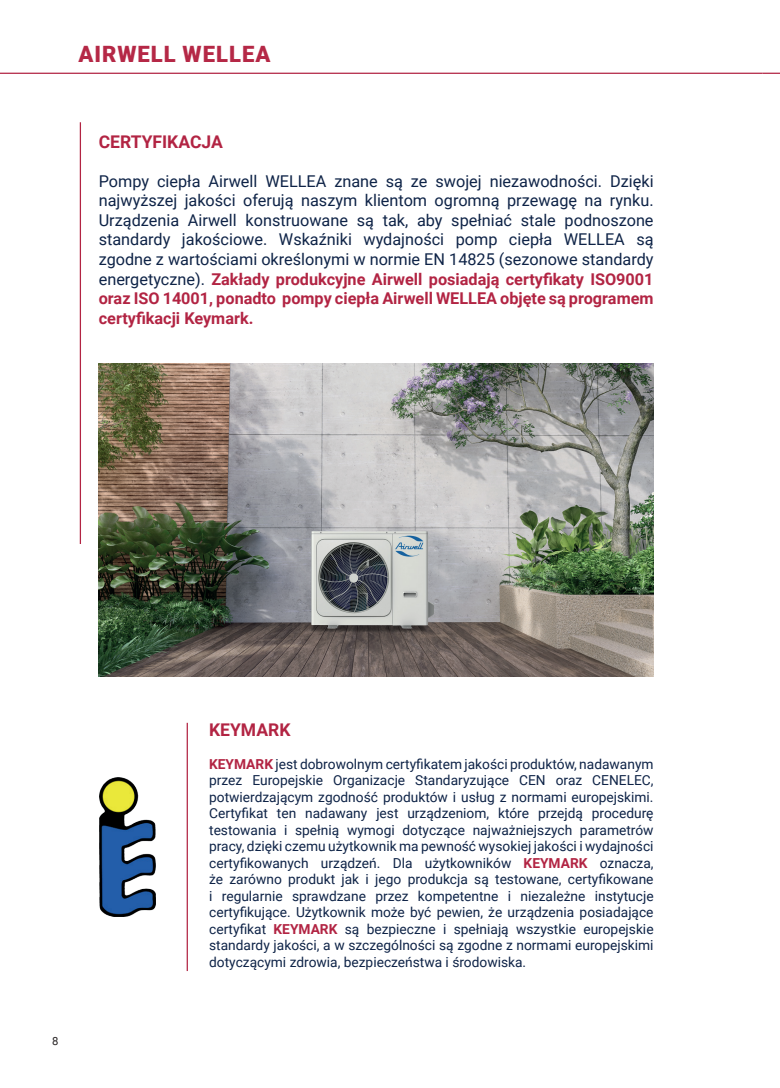
<style>
.page{position:relative;width:780px;height:1088px;background:#fff}
.page>*{position:absolute;margin:0;border:0;box-sizing:border-box;transform-origin:0 0}
.podrozdział{font:900 22.5px "Roboto";letter-spacing:.045em;color:#b52846}
.t1{font:700 17.5px "Roboto";color:#b22443}
.t2{font:16.25px/19.5px "Roboto";color:#0e2347;text-align:justify}
.t3{font:13.75px/16.5px "Roboto";color:#0e2347;text-align:justify}
.t4{font:11.25px "Roboto";color:#231f20}
.s1{font-weight:700;color:#b22443}
</style>
<div class="page">
<svg style="left:762px;top:73px;width:18px;height:1px"></svg>
<hr style="left:0;top:73px;width:762px;height:1px;background:#b22443">
<hr style="left:80px;top:122px;width:1px;height:422px;background:#b22443">
<hr style="left:187px;top:723px;width:1px;height:248px;background:#b22443">
<img style="left:99px;top:363px;width:554px;height:314px">
<img style="left:100px;top:777px;width:55px;height:140px">
<p class="podrozdział" style="left:78px;top:39px;width:193px">AIRWELL WELLEA</p>
<p class="t1" style="left:99px;top:129px;width:126px">CERTYFIKACJA</p>
<p class="t2" style="left:99px;top:171px;width:556px">Pompy ciepła Airwell WELLEA znane są ze swojej niezawodności. Dzięki najwyższej jakości oferują naszym klientom ogromną przewagę na rynku.<br>Urządzenia Airwell konstruowane są tak, aby spełniać stale podnoszone standardy jakościowe. Wskaźniki wydajności pomp ciepła WELLEA są zgodne z wartościami określonymi w normie EN 14825 (sezonowe standardy energetyczne). <span class="s1">Zakłady produkcyjne Airwell posiadają certyfikaty ISO9001 oraz ISO 14001, ponadto pompy ciepła Airwell WELLEA objęte są programem certyfikacji Keymark.</span></p>
<p class="t4" style="left:52px;top:1033px;width:8px">8</p>
<p class="t1" style="left:209px;top:717px;width:83px">KEYMARK</p>
<p class="t3" style="left:209px;top:755px;width:446px"><span class="s1">KEYMARK</span> jest dobrowolnym certyfikatem jakości produktów, nadawanym przez Europejskie Organizacje Standaryzujące CEN oraz CENELEC, potwierdzającym zgodność produktów i usług z normami europejskimi.<br>Certyfikat ten nadawany jest urządzeniom, które przejdą procedurę testowania i spełnią wymogi dotyczące najważniejszych parametrów pracy, dzięki czemu użytkownik ma pewność wysokiej jakości i wydajności certyfikowanych urządzeń. Dla użytkowników <span class="s1">KEYMARK</span> oznacza, że zarówno produkt jak i jego produkcja są testowane, certyfikowane i regularnie sprawdzane przez kompetentne i niezależne instytucje certyfikujące. Użytkownik może być pewien, że urządzenia posiadające certyfikat <span class="s1">KEYMARK</span> są bezpieczne i spełniają wszystkie europejskie standardy jakości, a w szczególności są zgodne z normami europejskimi dotyczącymi zdrowia, bezpieczeństwa i środowiska.</p>
</div>
